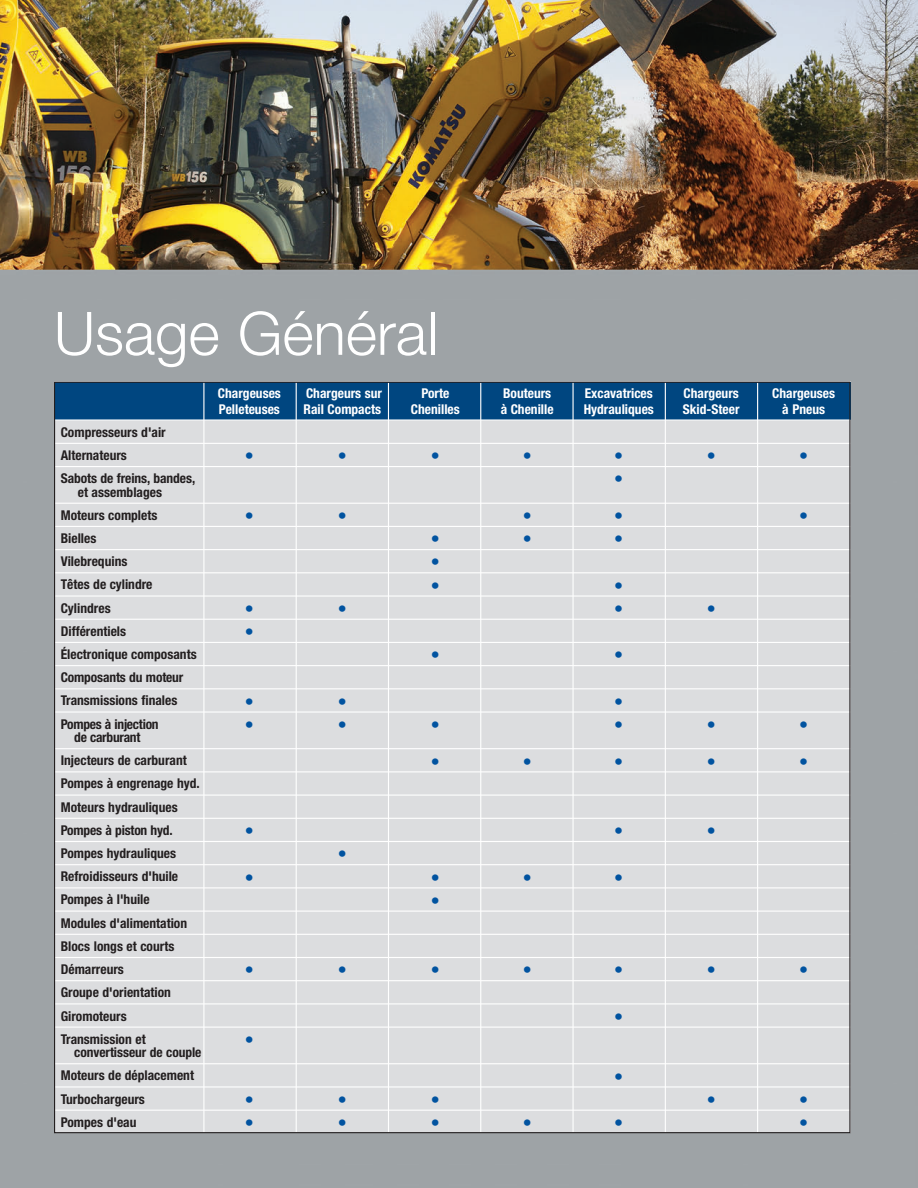
<style>
.page{position:relative;width:918px;height:1188px;background:#fff}
.page>*{position:absolute;margin:0;border:0;box-sizing:border-box;transform-origin:0 0}
.t1{font:300 60px "Helvetica Neue";color:#fff}
.t2{font:900 condensed 18px "Helvetica Neue";color:#0153a0}
.t3{font:700 condensed 13.5px/23.2px "Helvetica Neue";color:#231f20}
.t4{font:700 condensed 13.5px "Helvetica Neue";color:#fff}
.t5{font:700 condensed 13.5px "Helvetica Neue";letter-spacing:-.02em;color:#231f20}
</style>
<div class="page">
<img style="left:0;top:0;width:918px;height:1188px">
<div style="left:54px;top:382px;width:796px;height:751px;background:#dcdddf"></div>
<div style="left:54px;top:382px;width:796px;height:38px;background:#004680"></div>
<hr style="left:54px;top:420px;width:796px;height:1px;background:#fff">
<hr style="left:54px;top:443px;width:796px;height:1px;background:#fff">
<hr style="left:54px;top:466px;width:796px;height:1px;background:#fff">
<hr style="left:54px;top:503px;width:796px;height:1px;background:#fff">
<hr style="left:54px;top:526px;width:796px;height:1px;background:#fff">
<hr style="left:54px;top:549px;width:796px;height:1px;background:#fff">
<hr style="left:54px;top:572px;width:796px;height:1px;background:#fff">
<hr style="left:54px;top:595px;width:796px;height:2px;background:#fff">
<hr style="left:54px;top:619px;width:796px;height:1px;background:#fff">
<hr style="left:54px;top:642px;width:796px;height:1px;background:#fff">
<hr style="left:54px;top:665px;width:796px;height:1px;background:#fff">
<hr style="left:54px;top:688px;width:796px;height:1px;background:#fff">
<hr style="left:54px;top:711px;width:796px;height:2px;background:#fff">
<hr style="left:54px;top:748px;width:796px;height:1px;background:#fff">
<hr style="left:54px;top:771px;width:796px;height:1px;background:#fff">
<hr style="left:54px;top:795px;width:796px;height:1px;background:#fff">
<hr style="left:54px;top:818px;width:796px;height:1px;background:#fff">
<hr style="left:54px;top:841px;width:796px;height:1px;background:#fff">
<hr style="left:54px;top:864px;width:796px;height:1px;background:#fff">
<hr style="left:54px;top:887px;width:796px;height:1px;background:#fff">
<hr style="left:54px;top:911px;width:796px;height:1px;background:#fff">
<hr style="left:54px;top:934px;width:796px;height:1px;background:#fff">
<hr style="left:54px;top:957px;width:796px;height:1px;background:#fff">
<hr style="left:54px;top:980px;width:796px;height:1px;background:#fff">
<hr style="left:54px;top:1003px;width:796px;height:1px;background:#fff">
<hr style="left:54px;top:1027px;width:796px;height:1px;background:#fff">
<hr style="left:54px;top:1063px;width:796px;height:1px;background:#fff">
<hr style="left:54px;top:1086px;width:796px;height:2px;background:#fff">
<hr style="left:54px;top:1110px;width:796px;height:1px;background:#fff">
<hr style="left:203px;top:383px;width:1px;height:750px;background:#fff">
<hr style="left:296px;top:383px;width:1px;height:749px;background:#fff">
<hr style="left:388px;top:383px;width:1px;height:749px;background:#fff">
<hr style="left:480px;top:383px;width:1px;height:750px;background:#fff">
<hr style="left:572px;top:383px;width:2px;height:749px;background:#fff">
<hr style="left:665px;top:383px;width:1px;height:750px;background:#fff">
<hr style="left:757px;top:383px;width:1px;height:750px;background:#fff">
<h1 class="t1" style="left:54px;top:312px;width:386px">Usage Général</h1>
<p class="t4" style="left:218px;top:385px;width:64px">Chargeuses</p>
<p class="t4" style="left:306px;top:385px;width:78px">Chargeurs sur</p>
<p class="t4" style="left:421px;top:385px;width:29px">Porte</p>
<p class="t4" style="left:503px;top:385px;width:50px">Bouteurs</p>
<p class="t4" style="left:585px;top:385px;width:70px">Excavatrices</p>
<p class="t4" style="left:684px;top:385px;width:57px">Chargeurs</p>
<p class="t4" style="left:772px;top:385px;width:64px">Chargeuses</p>
<p class="t4" style="left:219px;top:401px;width:62px">Pelleteuses</p>
<p class="t4" style="left:304px;top:401px;width:79px">Rail Compacts</p>
<p class="t4" style="left:411px;top:401px;width:50px">Chenilles</p>
<p class="t4" style="left:501px;top:401px;width:55px">à Chenille</p>
<p class="t4" style="left:584px;top:401px;width:72px">Hydrauliques</p>
<p class="t4" style="left:683px;top:401px;width:58px">Skid-Steer</p>
<p class="t4" style="left:782px;top:401px;width:44px">à Pneus</p>
<p class="t3" style="left:61px;top:420px;width:106px">Compresseurs d'air<br>Alternateurs</p>
<h2 class="t2" style="left:245px;top:449px;width:10px">•</h2>
<h2 class="t2" style="left:338px;top:449px;width:10px">•</h2>
<h2 class="t2" style="left:431px;top:449px;width:10px">•</h2>
<h2 class="t2" style="left:523px;top:449px;width:10px">•</h2>
<h2 class="t2" style="left:614px;top:449px;width:10px">•</h2>
<h2 class="t2" style="left:707px;top:449px;width:10px">•</h2>
<h2 class="t2" style="left:799px;top:449px;width:10px">•</h2>
<p class="t3" style="left:61px;top:467px;width:136px">Sabots de freins, bandes,</p>
<h2 class="t2" style="left:614px;top:473px;width:10px">•</h2>
<p class="t3" style="left:61px;top:480px;width:103px;text-indent:17px">et assemblages<br>Moteurs complets</p>
<h2 class="t2" style="left:245px;top:509px;width:10px">•</h2>
<h2 class="t2" style="left:338px;top:509px;width:10px">•</h2>
<h2 class="t2" style="left:523px;top:509px;width:10px">•</h2>
<h2 class="t2" style="left:614px;top:509px;width:10px">•</h2>
<h2 class="t2" style="left:799px;top:509px;width:10px">•</h2>
<p class="t3" style="left:61px;top:526px;width:37px">Bielles</p>
<h2 class="t2" style="left:431px;top:532px;width:10px">•</h2>
<h2 class="t2" style="left:523px;top:532px;width:10px">•</h2>
<h2 class="t2" style="left:614px;top:532px;width:10px">•</h2>
<p class="t3" style="left:61px;top:550px;width:68px">Vilebrequins</p>
<h2 class="t2" style="left:431px;top:556px;width:10px">•</h2>
<p class="t3" style="left:61px;top:573px;width:93px">Têtes de cylindre</p>
<h2 class="t2" style="left:431px;top:579px;width:10px">•</h2>
<h2 class="t2" style="left:614px;top:579px;width:10px">•</h2>
<p class="t3" style="left:61px;top:596px;width:51px">Cylindres</p>
<h2 class="t2" style="left:245px;top:602px;width:10px">•</h2>
<h2 class="t2" style="left:338px;top:602px;width:10px">•</h2>
<h2 class="t2" style="left:614px;top:602px;width:10px">•</h2>
<h2 class="t2" style="left:707px;top:602px;width:10px">•</h2>
<p class="t3" style="left:61px;top:619px;width:67px">Différentiels</p>
<h2 class="t2" style="left:245px;top:625px;width:10px">•</h2>
<p class="t3" style="left:61px;top:642px;width:137px">Électronique composants</p>
<h2 class="t2" style="left:431px;top:648px;width:10px">•</h2>
<h2 class="t2" style="left:614px;top:648px;width:10px">•</h2>
<p class="t3" style="left:61px;top:666px;width:124px">Composants du moteur<br>Transmissions finales</p>
<h2 class="t2" style="left:245px;top:695px;width:10px">•</h2>
<h2 class="t2" style="left:338px;top:695px;width:10px">•</h2>
<h2 class="t2" style="left:614px;top:695px;width:10px">•</h2>
<p class="t5" style="left:61px;top:716px;width:99px">Pompes à injection</p>
<h2 class="t2" style="left:245px;top:718px;width:10px">•</h2>
<h2 class="t2" style="left:338px;top:718px;width:10px">•</h2>
<h2 class="t2" style="left:431px;top:718px;width:10px">•</h2>
<h2 class="t2" style="left:614px;top:718px;width:10px">•</h2>
<h2 class="t2" style="left:707px;top:718px;width:10px">•</h2>
<h2 class="t2" style="left:799px;top:718px;width:10px">•</h2>
<p class="t3" style="left:61px;top:725px;width:128px;text-indent:14px">de carburant<br>Injecteurs de carburant</p>
<h2 class="t2" style="left:431px;top:755px;width:10px">•</h2>
<h2 class="t2" style="left:523px;top:755px;width:10px">•</h2>
<h2 class="t2" style="left:614px;top:755px;width:10px">•</h2>
<h2 class="t2" style="left:707px;top:755px;width:10px">•</h2>
<h2 class="t2" style="left:799px;top:755px;width:10px">•</h2>
<p class="t3" style="left:61px;top:772px;width:141px">Pompes à engrenage hyd.<br>Moteurs hydrauliques<br>Pompes à piston hyd.</p>
<h2 class="t2" style="left:245px;top:824px;width:10px">•</h2>
<h2 class="t2" style="left:614px;top:824px;width:10px">•</h2>
<h2 class="t2" style="left:707px;top:824px;width:10px">•</h2>
<p class="t3" style="left:61px;top:841px;width:117px">Pompes hydrauliques</p>
<h2 class="t2" style="left:338px;top:847px;width:10px">•</h2>
<p class="t3" style="left:61px;top:865px;width:119px">Refroidisseurs d'huile</p>
<h2 class="t2" style="left:245px;top:871px;width:10px">•</h2>
<h2 class="t2" style="left:431px;top:871px;width:10px">•</h2>
<h2 class="t2" style="left:523px;top:871px;width:10px">•</h2>
<h2 class="t2" style="left:614px;top:871px;width:10px">•</h2>
<p class="t3" style="left:61px;top:888px;width:91px">Pompes à l'huile</p>
<h2 class="t2" style="left:431px;top:894px;width:10px">•</h2>
<p class="t3" style="left:61px;top:911px;width:128px">Modules d'alimentation<br>Blocs longs et courts<br>Démarreurs</p>
<h2 class="t2" style="left:245px;top:963px;width:10px">•</h2>
<h2 class="t2" style="left:338px;top:963px;width:10px">•</h2>
<h2 class="t2" style="left:431px;top:963px;width:10px">•</h2>
<h2 class="t2" style="left:523px;top:963px;width:10px">•</h2>
<h2 class="t2" style="left:614px;top:963px;width:10px">•</h2>
<h2 class="t2" style="left:707px;top:963px;width:10px">•</h2>
<h2 class="t2" style="left:799px;top:963px;width:10px">•</h2>
<p class="t3" style="left:61px;top:981px;width:112px">Groupe d'orientation<br>Giromoteurs</p>
<p class="t3" style="left:61px;top:1027px;width:86px">Transmission et</p>
<h2 class="t2" style="left:245px;top:1033px;width:10px">•</h2>
<p class="t3" style="left:61px;top:1041px;width:142px;text-indent:14px">convertisseur de couple<br>Moteurs de déplacement</p>
<h2 class="t2" style="left:614px;top:1010px;width:10px">•</h2>
<h2 class="t2" style="left:614px;top:1070px;width:10px">•</h2>
<p class="t3" style="left:61px;top:1087px;width:86px">Turbochargeurs</p>
<h2 class="t2" style="left:245px;top:1093px;width:10px">•</h2>
<h2 class="t2" style="left:338px;top:1093px;width:10px">•</h2>
<h2 class="t2" style="left:431px;top:1093px;width:10px">•</h2>
<h2 class="t2" style="left:707px;top:1093px;width:10px">•</h2>
<h2 class="t2" style="left:799px;top:1093px;width:10px">•</h2>
<p class="t3" style="left:61px;top:1110px;width:77px">Pompes d'eau</p>
<h2 class="t2" style="left:245px;top:1116px;width:10px">•</h2>
<h2 class="t2" style="left:338px;top:1116px;width:10px">•</h2>
<h2 class="t2" style="left:431px;top:1116px;width:10px">•</h2>
<h2 class="t2" style="left:523px;top:1116px;width:10px">•</h2>
<h2 class="t2" style="left:614px;top:1116px;width:10px">•</h2>
<h2 class="t2" style="left:799px;top:1116px;width:10px">•</h2>
</div>
